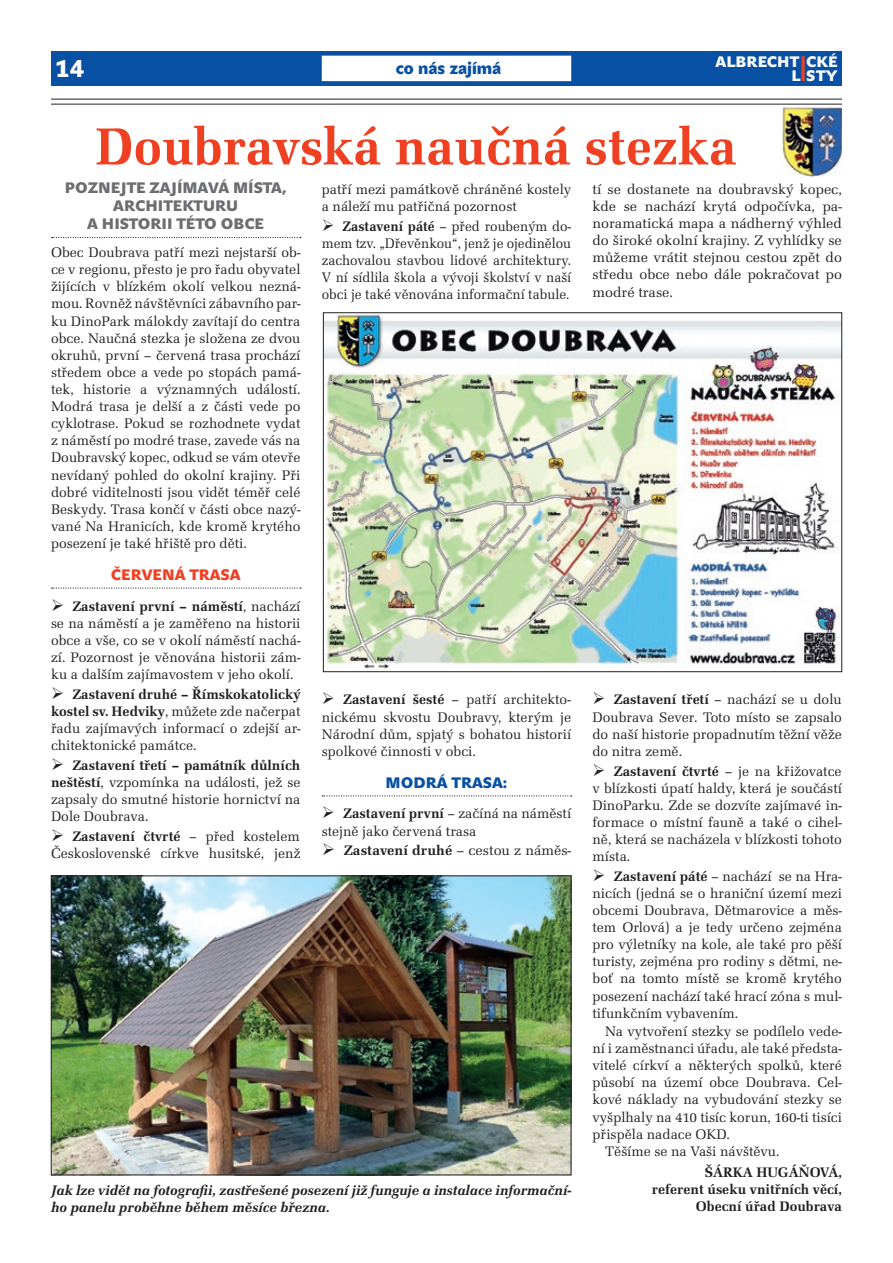
<style>
.page{position:relative;width:893px;height:1263px;background:#fff}
.page>*{position:absolute;margin:0;border:0;box-sizing:border-box;transform-origin:0 0}
.t1{font:700 54px "URW Latino TCE";color:#ef4022}
.t2{font:35.25px "John Sans Black Pro";color:#ef4022;scale:.43 1}
.t3{font:24px "John Sans Black Pro";color:#fff}
.t4{font:17.25px "John Sans Black Pro";color:#0850a3}
.t5{font:15px/18px "John Sans Black Pro";color:#6c6d70;text-align:center}
.t6{font:15px/14.1px "John Sans Black Pro";color:#fff;text-align:right}
.t7{font:15px "John Sans Black Pro";color:#ef4022}
.t8{font:15px "John Sans Black Pro";color:#0850a3}
.t9{font:14.25px/17.1px "URW Latino TCE";color:#231f20;text-align:justify}
.t10{font:italic 700 14.25px/17.1px "URW Latino TCE";color:#231f20}
.t11{font:700 14.25px/17.1px "URW Latino TCE";color:#231f20;text-align:right}
.s1{font-weight:700}
.s2{font-weight:400}
</style>
<div class="page">
<svg style="left:52px;top:237px;width:249px;height:1px"></svg>
<svg style="left:52px;top:587px;width:249px;height:2px"></svg>
<svg style="left:322px;top:795px;width:250px;height:1px"></svg>
<img style="left:53px;top:878px;width:516px;height:295px">
<div style="left:51px;top:876px;width:520px;height:299px;border:1px solid #231f20"></div>
<img style="left:782px;top:107px;width:60px;height:71px">
<img style="left:325px;top:315px;width:515px;height:355px">
<div style="left:51px;top:51px;width:791px;height:34px;background:#0850a3"></div>
<hr style="left:51px;top:99px;width:791px;height:1px;background:#231f20">
<hr style="left:51px;top:104px;width:791px;height:1px;background:#231f20">
<div style="left:322px;top:56px;width:249px;height:25px;background:#fff"></div>
<h3 class="t3" style="left:55px;top:54px;width:30px">14</h3>
<p class="t4" style="left:396px;top:58px;width:107px">co nás zajímá</p>
<p class="t6" style="left:715px;top:55px;width:124px">ALBRECHT CKÉ<br>L S T Y</p>
<h2 class="t2" style="left:801px;top:48px;width:14px">I</h2>
<h1 class="t1" style="left:95px;top:113px;width:643px">Doubravská naučná stezka</h1>
<p class="t5" style="left:65px;top:179px;width:223px">POZNEJTE ZAJÍMAVÁ MÍSTA,<br>ARCHITEKTURU<br>A HISTORII TÉTO OBCE</p>
<p class="t9" style="left:51px;top:244px;width:251px">Obec Doubrava patří mezi nejstarší ob&shy;ce v regionu, přesto je pro řadu obyvatel žijících v blízkém okolí velkou nezná&shy;mou. Rovněž návštěvníci zábavního par&shy;ku DinoPark málokdy zavítají do centra obce. Naučná stezka je složena ze dvou okruhů, první – červená trasa prochází středem obce a vede po stopách pamá&shy;tek, historie a významných událostí.<br>Modrá trasa je delší a z části vede po cyklotrase. Pokud se rozhodnete vydat z náměstí po modré trase, zavede vás na Doubravský kopec, odkud se vám otevře nevídaný pohled do okolní krajiny. Při dobré viditelnosti jsou vidět téměř celé Beskydy. Trasa končí v části obce nazý&shy;vané Na Hranicích, kde kromě krytého posezení je také hřiště pro děti.</p>
<p class="t7" style="left:111px;top:566px;width:131px">ČERVENÁ TRASA</p>
<p class="t9" style="left:51px;top:597px;width:251px">➢ <span class="s1">Zastavení první – náměstí</span>, nachází se na náměstí a je zaměřeno na historii obce a vše, co se v okolí náměstí nachá&shy;zí. Pozornost je věnována historii zám&shy;ku a dalším zajímavostem v jeho okolí.</p>
<p class="t9" style="left:51px;top:686px;width:251px">➢ <span class="s1">Zastavení druhé – Římskokatolický kostel sv. Hedviky</span>, můžete zde načerpat řadu zajímavých informací o zdejší ar&shy;chitektonické památce.</p>
<p class="t9" style="left:51px;top:757px;width:251px">➢ <span class="s1">Zastavení třetí – památník důlních neštěstí</span>, vzpomínka na události, jež se zapsaly do smutné historie hornictví na Dole Doubrava.</p>
<p class="t9" style="left:51px;top:828px;width:251px">➢ <span class="s1">Zastavení čtvrté</span> – před kostelem<br>Československé církve husitské, jenž</p>
<p class="t9" style="left:322px;top:181px;width:251px">patří mezi památkově chráněné kostely a náleží mu patřičná pozornost</p>
<p class="t9" style="left:322px;top:217px;width:251px">➢ <span class="s1">Zastavení páté</span> – před roubeným do&shy;mem tzv. „Dřevěnkou“, jenž je ojedinělou zachovalou stavbou lidové architektury.<br>V ní sídlila škola a vývoji školství v naší obci je také věnována informační tabule.</p>
<p class="t9" style="left:322px;top:691px;width:251px">➢ <span class="s1">Zastavení šesté</span> – patří architekto&shy;nickému skvostu Doubravy, kterým je Národní dům, spjatý s bohatou historií spolkové činnosti v obci.</p>
<p class="t8" style="left:386px;top:774px;width:123px">MODRÁ TRASA:</p>
<p class="t9" style="left:322px;top:805px;width:251px">➢ <span class="s1">Zastavení první</span> – začíná na náměstí stejně jako červená trasa</p>
<p class="t11" style="left:322px;top:842px;width:251px">➢ Zastavení druhé <span class="s2">– cestou z náměs-</span></p>
<p class="t10" style="left:51px;top:1181px;width:521px">Jak lze vidět na fotografii, zastřešené posezení již funguje a instalace informační&shy;ho panelu proběhne během měsíce března.</p>
<p class="t9" style="left:592px;top:181px;width:251px">tí se dostanete na doubravský kopec, kde se nachází krytá odpočívka, pa&shy;noramatická mapa a nádherný výhled do široké okolní krajiny. Z vyhlídky se můžeme vrátit stejnou cestou zpět do středu obce nebo dále pokračovat po modré trase.</p>
<p class="t9" style="left:592px;top:691px;width:251px">➢ <span class="s1">Zastavení třetí</span> – nachází se u dolu Doubrava Sever. Toto místo se zapsalo do naší historie propadnutím těžní věže do nitra země.</p>
<p class="t9" style="left:592px;top:762px;width:251px">➢ <span class="s1">Zastavení čtvrté</span> – je na křižovatce v blízkosti úpatí haldy, která je součástí DinoParku. Zde se dozvíte zajímavé in&shy;formace o místní fauně a také o cihel&shy;ně, která se nacházela v blízkosti tohoto místa.</p>
<p class="t9" style="left:592px;top:868px;width:251px">➢ <span class="s1">Zastavení páté</span> – nachází se na Hra&shy;nicích (jedná se o hraniční území mezi obcemi Doubrava, Dětmarovice a měs&shy;tem Orlová) a je tedy určeno zejména pro výletníky na kole, ale také pro pěší turisty, zejména pro rodiny s dětmi, ne&shy;boť na tomto místě se kromě krytého posezení nachází také hrací zóna s mul&shy;tifunkčním vybavením.</p>
<p class="t9" style="left:605px;top:1023px;width:238px">Na vytvoření stezky se podílelo vede-</p>
<p class="t9" style="left:592px;top:1040px;width:251px">ní i zaměstnanci úřadu, ale také předsta-</p>
<p class="t9" style="left:592px;top:1057px;width:251px">vitelé církví a některých spolků, které</p>
<p class="t9" style="left:592px;top:1074px;width:251px">působí na území obce Doubrava. Cel-</p>
<p class="t9" style="left:592px;top:1091px;width:251px">kové náklady na vybudování stezky se</p>
<p class="t9" style="left:592px;top:1108px;width:251px">vyšplhaly na 410 tisíc korun, 160-ti tisíci</p>
<p class="t9" style="left:592px;top:1125px;width:139px">přispěla nadace OKD.</p>
<p class="t9" style="left:605px;top:1142px;width:176px">Těšíme se na Vaši návštěvu.</p>
<p class="t11" style="left:652px;top:1164px;width:192px">ŠÁRKA HUGÁŇOVÁ, referent úseku vnitřních věcí,<br>Obecní úřad Doubrava</p>
</div>
